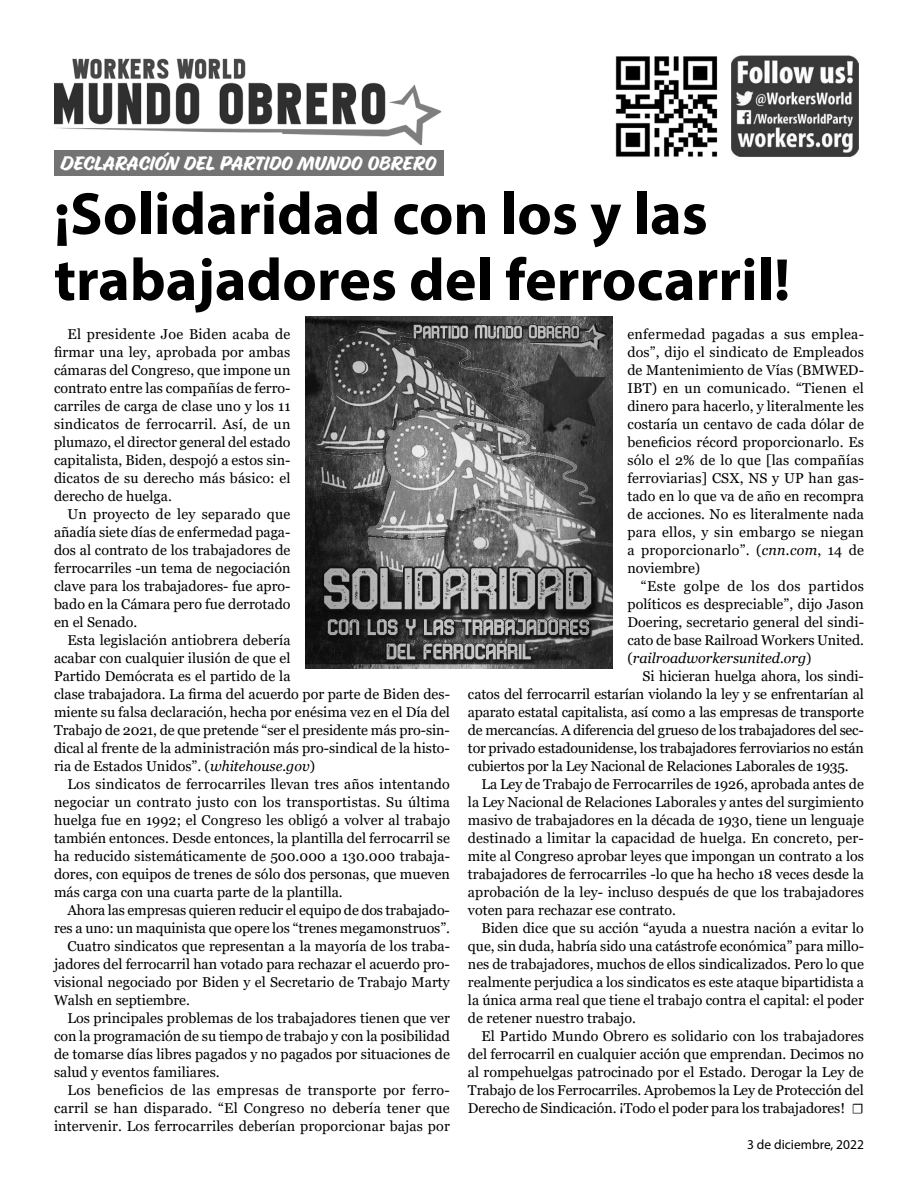
<style>
.page{position:relative;width:918px;height:1188px;background:#fff}
.page>*{position:absolute;margin:0;border:0;box-sizing:border-box;transform-origin:0 0}
.t1{font:700 60px/66px "Myriad Pro";color:#000}
.t2{font:18px "Eds Market Regular Slant";color:#fff}
.t3{font:14.25px/18px "Georgia";color:#000;text-align:justify}
.t4{font:14.25px "Georgia";letter-spacing:.02em;color:#000}
.t5{font:13.5px "Myriad Pro";color:#000}
.s1{font-style:italic}
.s2{font-family:"Minion Pro"}
</style>
<div class="page">
<div style="left:54px;top:150px;width:390px;height:26px;background:#737373"></div>
<img style="left:731px;top:55px;width:128px;height:102px">
<img style="left:615px;top:56px;width:103px;height:101px">
<img style="left:306px;top:316px;width:306px;height:353px">
<img style="left:54px;top:58px;width:387px;height:87px">
<p class="t2" style="left:61px;top:153px;width:377px">DECLARACIÓN DEL PARTIDO MUNDO OBRERO</p>
<h1 class="t1" style="left:54px;top:179px;width:738px">¡Solidaridad con los y las trabajadores del ferrocarril!</h1>
<p class="t3" style="left:54px;top:325px;width:238px;text-indent:13px">El presidente Joe Biden acaba de firmar una ley, aprobada por ambas cámaras del Congreso, que impone un contrato entre las compañías de ferro&shy;carriles de carga de clase uno y los 11 sindicatos de ferrocarril. Así, de un plumazo, el director general del estado capitalista, Biden, despojó a estos sin&shy;dicatos de su derecho más básico: el derecho de huelga.</p>
<p class="t3" style="left:54px;top:505px;width:238px;text-indent:13px">Un proyecto de ley separado que añadía siete días de enfermedad paga&shy;dos al contrato de los trabajadores de ferrocarriles -un tema de negociación clave para los trabajadores- fue apro&shy;bado en la Cámara pero fue derrotado en el Senado.</p>
<p class="t3" style="left:54px;top:631px;width:397px;text-align:left;text-indent:13px">Esta legislación antiobrera debería<br>acabar con cualquier ilusión de que el<br>Partido Demócrata es el partido de la<br>clase trabajadora. La firma del acuerdo por parte de Biden des&shy;miente su falsa declaración, hecha por enésima vez en el Día del Trabajo de 2021, de que pretende “ser el presidente más pro-sin&shy;dical al frente de la administración más pro-sindical de la histo&shy;ria de Estados Unidos”. (<span class="s1">whitehouse.gov</span>)</p>
<p class="t3" style="left:54px;top:775px;width:398px;text-indent:13px">Los sindicatos de ferrocarriles llevan tres años intentando negociar un contrato justo con los transportistas. Su última huelga fue en 1992; el Congreso les obligó a volver al trabajo también entonces. Desde entonces, la plantilla del ferrocarril se ha reducido sistemáticamente de 500.000 a 130.000 trabaja&shy;dores, con equipos de trenes de sólo dos personas, que mueven más carga con una cuarta parte de la plantilla.</p>
<p class="t3" style="left:67px;top:901px;width:384px">Ahora las empresas quieren reducir el equipo de dos trabajado-</p>
<p class="t3" style="left:54px;top:919px;width:397px">res a uno: un maquinista que opere los “trenes megamonstruos”.</p>
<p class="t3" style="left:67px;top:937px;width:384px">Cuatro sindicatos que representan a la mayoría de los traba-</p>
<p class="t3" style="left:54px;top:955px;width:397px">jadores del ferrocarril han votado para rechazar el acuerdo pro-</p>
<p class="t3" style="left:54px;top:973px;width:397px">visional negociado por Biden y el Secretario de Trabajo Marty</p>
<p class="t3" style="left:54px;top:991px;width:138px">Walsh en septiembre.</p>
<p class="t3" style="left:67px;top:1009px;width:384px">Los principales problemas de los trabajadores tienen que ver</p>
<p class="t3" style="left:54px;top:1027px;width:398px">con la programación de su tiempo de trabajo y con la posibilidad</p>
<p class="t3" style="left:54px;top:1045px;width:397px">de tomarse días libres pagados y no pagados por situaciones de</p>
<p class="t3" style="left:54px;top:1063px;width:167px">salud y eventos familiares.</p>
<p class="t4" style="left:67px;top:1081px;width:384px">Los beneficios de las empresas de transporte por ferro-</p>
<p class="t3" style="left:54px;top:1099px;width:397px">carril se han disparado. “El Congreso no debería tener que</p>
<p class="t3" style="left:54px;top:1117px;width:397px">intervenir. Los ferrocarriles deberían proporcionar bajas por</p>
<p class="t3" style="left:627px;top:325px;width:238px">enfermedad pagadas a sus emplea&shy;dos”, dijo el sindicato de Empleados de Mantenimiento de Vías (BMWED-IBT) en un comunicado. “Tienen el dinero para hacerlo, y literalmente les costaría un centavo de cada dólar de beneficios récord proporcionarlo. Es sólo el 2% de lo que [las compañías ferroviarias] CSX, NS y UP han gas&shy;tado en lo que va de año en recompra de acciones. No es literalmente nada para ellos, y sin embargo se niegan a proporcionarlo”. (<span class="s1">cnn.com</span>, 14 de noviembre)</p>
<p class="t3" style="left:627px;top:577px;width:238px;text-indent:13px">“Este golpe de los dos partidos políticos es despreciable”, dijo Jason Doering, secretario general del sindi&shy;cato de base Railroad Workers United. (<span class="s1">railroadworkersunited.org</span>)</p>
<p class="t3" style="left:468px;top:667px;width:397px;text-indent:174px">Si hicieran huelga ahora, los sindi&shy;catos del ferrocarril estarían violando la ley y se enfrentarían al aparato estatal capitalista, así como a las empresas de transporte de mercancías. A diferencia del grueso de los trabajadores del sec&shy;tor privado estadounidense, los trabajadores ferroviarios no están cubiertos por la Ley Nacional de Relaciones Laborales de 1935.</p>
<p class="t3" style="left:468px;top:775px;width:397px;text-indent:13px">La Ley de Trabajo de Ferrocarriles de 1926, aprobada antes de la Ley Nacional de Relaciones Laborales y antes del surgimiento masivo de trabajadores en la década de 1930, tiene un lenguaje destinado a limitar la capacidad de huelga. En concreto, per&shy;mite al Congreso aprobar leyes que impongan un contrato a los trabajadores de ferrocarriles -lo que ha hecho 18 veces desde la aprobación de la ley- incluso después de que los trabajadores voten para rechazar ese contrato.</p>
<p class="t3" style="left:468px;top:919px;width:398px;text-indent:13px">Biden dice que su acción “ayuda a nuestra nación a evitar lo que, sin duda, habría sido una catástrofe económica” para millo&shy;nes de trabajadores, muchos de ellos sindicalizados. Pero lo que realmente perjudica a los sindicatos es este ataque bipartidista a la única arma real que tiene el trabajo contra el capital: el poder de retener nuestro trabajo.</p>
<p class="t3" style="left:468px;top:1027px;width:398px;text-indent:13px">El Partido Mundo Obrero es solidario con los trabajadores del ferrocarril en cualquier acción que emprendan. Decimos no al rompehuelgas patrocinado por el Estado. Derogar la Ley de Trabajo de los Ferrocarriles. Aprobemos la Ley de Protección del Derecho de Sindicación. ¡Todo el poder para los trabajadores! <span class="s2">☐</span></p>
<p class="t5" style="left:747px;top:1136px;width:118px">3 de diciembre, 2022</p>
</div>
